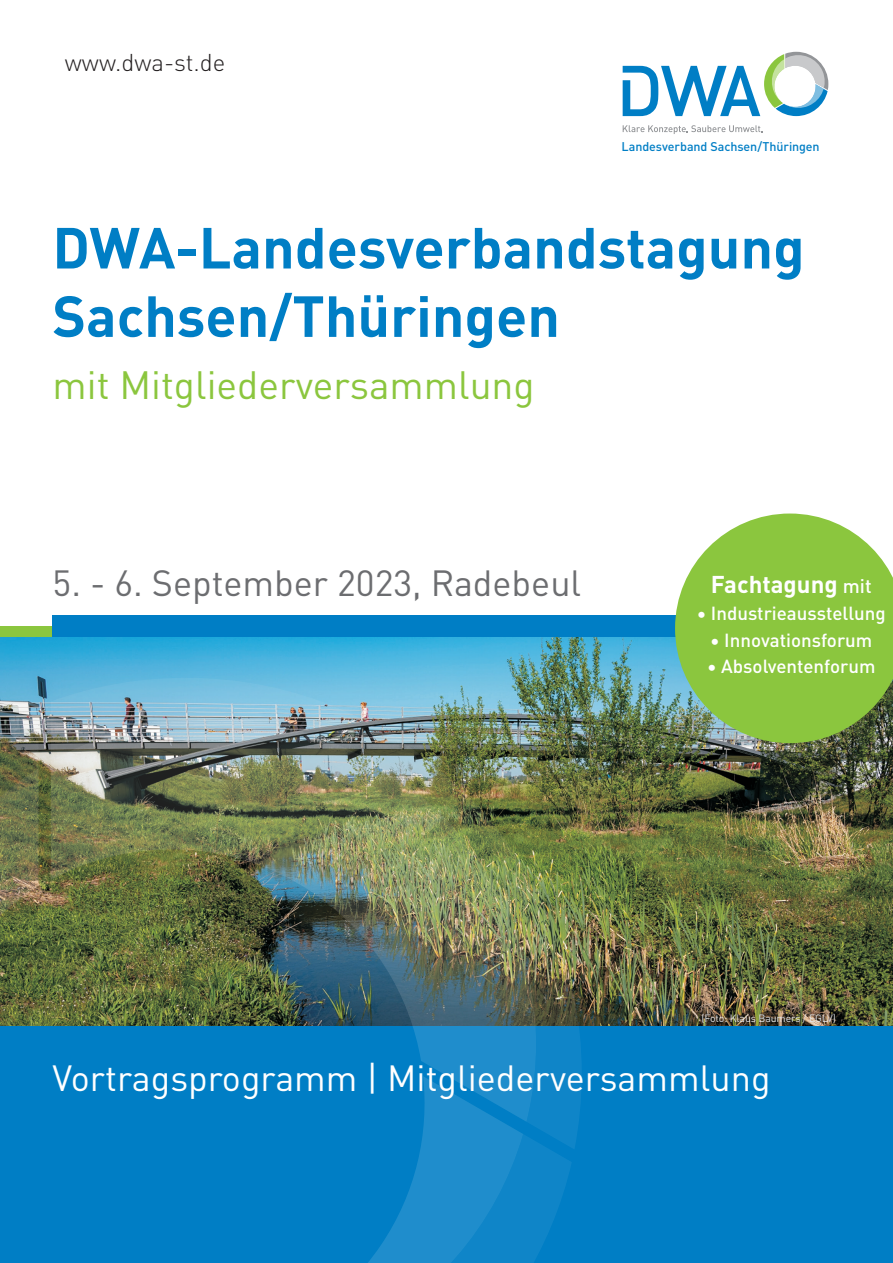
<style>
.page{position:relative;width:893px;height:1263px;background:#fff}
.page>*{position:absolute;margin:0;border:0;box-sizing:border-box;transform-origin:0 0}
.t1{font:700 57px/68.4px "DINOT";color:#007ec5}
.t2{font:39px "DINOT";color:#8bc63e}
.t3{font:36px "DINOT";color:#fff}
.t4{font:36px "DINOT";color:#6c6d70}
.t5{font:300 24px "DINOT";color:#231f20}
.t6{font:700 24px "DINOT";color:#fff}
.t7{font:500 18.75px "DINOT";color:#fff}
.t8{font:500 12.45px "DINOT";letter-spacing:-.01em;color:#007ec5}
.t9{font:10.5px "DINOT";letter-spacing:-.01em;color:#e6e7e9}
.s1{font-weight:500;font-size:19.5px}
</style>
<div class="page">
<div style="left:0;top:636px;width:893px;height:627px;background:#007ec5"></div>
<img style="left:0;top:636px;width:893px;height:390px">
<svg style="left:623px;top:125px;width:140px;height:9px"></svg>
<svg style="left:623px;top:52px;width:205px;height:64px"></svg>
<img style="left:0;top:706px;width:39px;height:320px">
<img style="left:528px;top:678px;width:54px;height:471px">
<img style="left:51px;top:675px;width:492px;height:447px">
<svg style="left:523px;top:1134px;width:49px;height:129px;fill:#0f85c8"></svg>
<svg style="left:51px;top:1076px;width:472px;height:187px"></svg>
<div style="left:52px;top:629px;width:841px;height:8px;background:#007ec5"></div>
<div style="left:0;top:626px;width:68px;height:10px;background:#8bc63e"></div>
<div style="left:52px;top:615px;width:841px;height:21px;background:#007ec5"></div>
<svg style="left:675px;top:513px;width:218px;height:230px;background:#92c455"></svg>
<p class="t5" style="left:65px;top:44px;width:162px">www.dwa-st.de</p>
<p class="t8" style="left:621px;top:137px;width:200px">Landesverband Sachsen/Thüringen</p>
<h1 class="t1" style="left:52px;top:210px;width:754px">DWA-Landesverbandstagung<br>Sachsen/Thüringen</h1>
<h2 class="t2" style="left:53px;top:355px;width:484px">mit Mitgliederversammlung</h2>
<h3 class="t4" style="left:53px;top:555px;width:530px">5. - 6. September 2023, Radebeul</h3>
<p class="t6" style="left:711px;top:566px;width:162px">Fachtagung <span class="s1">mit</span></p>
<p class="t7" style="left:697px;top:598px;width:191px">• Industrieausstellung</p>
<p class="t7" style="left:710px;top:625px;width:164px">• Innovationsforum</p>
<p class="t7" style="left:707px;top:652px;width:170px">• Absolventenforum</p>
<p class="t9" style="left:701px;top:1010px;width:136px">(Foto: Klaus Baumers / EGLV)</p>
<h3 class="t3" style="left:53px;top:1050px;width:719px">Vortragsprogramm | Mitgliederversammlung</h3>
</div>
